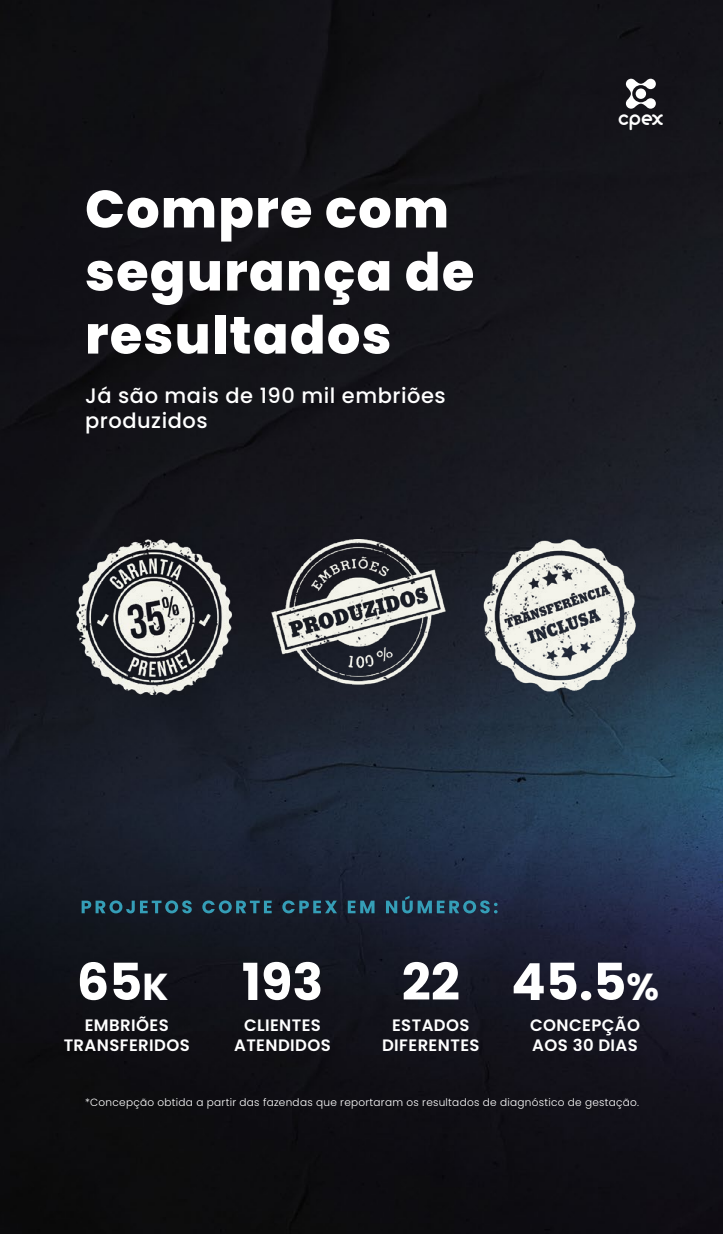
<style>
.page{position:relative;width:723px;height:1234px;background:#fff}
.page>*{position:absolute;margin:0;border:0;box-sizing:border-box;transform-origin:0 0}
.t1{font:800 52.5px/63px "Poppins";letter-spacing:.025em;color:#fff}
.t2{font:700 51px "Poppins";color:#fff}
.t3{font:700 23.55px "Alio Std";color:#fff}
.t4{font:500 21px/25.2px "Poppins";letter-spacing:.025em;color:#fff}
.t5{font:600 16.5px/19.8px "Poppins";letter-spacing:.025em;color:#fff;text-align:center}
.t6{font:300 10.5px "Poppins";letter-spacing:.025em;color:#fff}
.s1{font-size:37.5px}
</style>
<div class="page">
<img style="left:0;top:0;width:723px;height:1233px">
<img style="left:274px;top:539px;width:165px;height:155px">
<img style="left:439px;top:539px;width:240px;height:155px">
<img style="left:34px;top:539px;width:240px;height:155px">
<svg style="left:626px;top:79px;width:30px;height:30px"></svg>
<div style="left:636px;top:88px;width:10px;height:11px;background:#fff;border-radius:50%"></div>
<svg style="left:82px;top:900px;width:110px;height:13px"></svg>
<svg style="left:202px;top:900px;width:70px;height:13px"></svg>
<svg style="left:282px;top:900px;width:55px;height:13px"></svg>
<svg style="left:348px;top:900px;width:26px;height:13px"></svg>
<svg style="left:386px;top:895px;width:111px;height:18px;background:#244b61"></svg>
<h1 class="t1" style="left:85px;top:178px;width:391px">Compre com segurança de resultados</h1>
<h3 class="t4" style="left:85px;top:383px;width:362px">Já são mais de 190 mil embriões produzidos</h3>
<h3 class="t3" style="left:618px;top:105px;width:47px">cpex</h3>
<h2 class="t2" style="left:77px;top:952px;width:93px">65<span class="s1">K</span></h2>
<h3 class="t5" style="left:64px;top:1014px;width:128px">EMBRIÕES<br>TRANSFERIDOS</h3>
<h2 class="t2" style="left:242px;top:952px;width:83px">193</h2>
<h3 class="t5" style="left:234px;top:1014px;width:98px">CLIENTES<br>ATENDIDOS</h3>
<h2 class="t2" style="left:402px;top:952px;width:60px">22</h2>
<h3 class="t5" style="left:382px;top:1014px;width:99px">ESTADOS<br>DIFERENTES</h3>
<h2 class="t2" style="left:511px;top:952px;width:149px">45.5<span class="s1">%</span></h2>
<h3 class="t5" style="left:530px;top:1014px;width:111px;text-align:left">CONCEPÇÃO<br>AOS 30 DIAS</h3>
<p class="t6" style="left:85px;top:1095px;width:556px">*Concepção obtida a partir das fazendas que reportaram os resultados de diagnóstico de gestação.</p>
</div>
